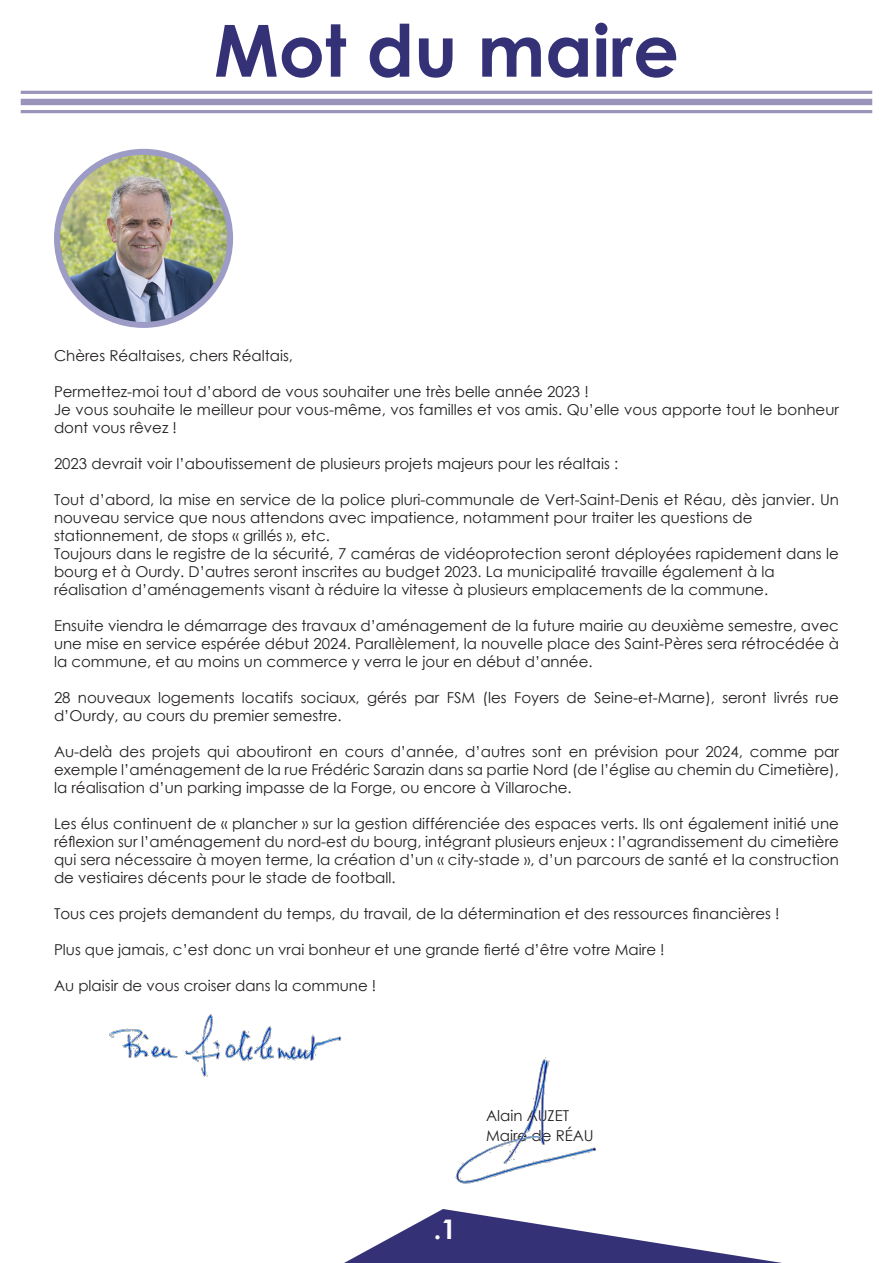
<style>
.page{position:relative;width:893px;height:1263px;background:#fff}
.page>*{position:absolute;margin:0;border:0;box-sizing:border-box;transform-origin:0 0}
.t1{font:700 72px "Century Gothic";color:#353177}
.t2{font:700 27px "Century Gothic";color:#fff}
.t3{font:15px/18px "Century Gothic";color:#231f20}
</style>
<div class="page">
<hr style="left:21px;top:91px;width:851px;height:3px;background:#9a94bb">
<div style="left:21px;top:99px;width:851px;height:6px;background:#9a94bb"></div>
<hr style="left:21px;top:110px;width:851px;height:3px;background:#9a94bb">
<img style="left:57px;top:152px;width:173px;height:173px;border-radius:87px">
<div style="left:54px;top:149px;width:179px;height:179px;border:6px solid #9d9cc7;border-radius:50%"></div>
<svg style="left:344px;top:1209px;width:438px;height:54px"></svg>
<img style="left:109px;top:1014px;width:233px;height:63px">
<img style="left:455px;top:1057px;width:141px;height:127px">
<p class="t1" style="left:214px;top:-4px;width:467px">Mot du maire</p>
<p class="t3" style="left:54px;top:347px;width:240px">Chères Réaltaises, chers Réaltais,</p>
<p class="t3" style="left:54px;top:383px;width:536px">Permettez-moi tout d’abord de vous souhaiter une très belle année 2023 !</p>
<p class="t3" style="left:54px;top:401px;width:786px">Je vous souhaite le meilleur pour vous-même, vos familles et vos amis. Qu’elle vous apporte tout le bonheur dont vous rêvez !</p>
<p class="t3" style="left:54px;top:455px;width:566px">2023 devrait voir l’aboutissement de plusieurs projets majeurs pour les réaltais :</p>
<p class="t3" style="left:54px;top:491px;width:786px">Tout d’abord, la mise en service de la police pluri-communale de Vert-Saint-Denis et Réau, dès janvier. Un nouveau service que nous attendons avec impatience, notamment pour traiter les questions de</p>
<p class="t3" style="left:54px;top:527px;width:277px">stationnement, de stops « grillés », etc.</p>
<p class="t3" style="left:54px;top:545px;width:786px">Toujours dans le registre de la sécurité, 7 caméras de vidéoprotection seront déployées rapidement dans le bourg et à Ourdy. D’autres seront inscrites au budget 2023. La municipalité travaille également à la</p>
<p class="t3" style="left:54px;top:581px;width:716px">réalisation d’aménagements visant à réduire la vitesse à plusieurs emplacements de la commune.</p>
<p class="t3" style="left:54px;top:617px;width:786px;text-align:justify">Ensuite viendra le démarrage des travaux d’aménagement de la future mairie au deuxième semestre, avec une mise en service espérée début 2024. Parallèlement, la nouvelle place des Saint-Pères sera rétrocédée à la commune, et au moins un commerce y verra le jour en début d’année.</p>
<p class="t3" style="left:54px;top:689px;width:786px">28 nouveaux logements locatifs sociaux, gérés par FSM (les Foyers de Seine-et-Marne), seront livrés rue d’Ourdy, au cours du premier semestre.</p>
<p class="t3" style="left:54px;top:743px;width:786px;text-align:justify">Au-delà des projets qui aboutiront en cours d’année, d’autres sont en prévision pour 2024, comme par exemple l’aménagement de la rue Frédéric Sarazin dans sa partie Nord (de l’église au chemin du Cimetière), la réalisation d’un parking impasse de la Forge, ou encore à Villaroche.</p>
<p class="t3" style="left:54px;top:815px;width:786px;text-align:justify">Les élus continuent de « plancher » sur la gestion différenciée des espaces verts. Ils ont également initié une réflexion sur l’aménagement du nord-est du bourg, intégrant plusieurs enjeux : l’agrandissement du cimetière qui sera nécessaire à moyen terme, la création d’un « city-stade », d’un parcours de santé et la construction de vestiaires décents pour le stade de football.</p>
<p class="t3" style="left:54px;top:905px;width:727px">Tous ces projets demandent du temps, du travail, de la détermination et des ressources financières !</p>
<p class="t3" style="left:54px;top:941px;width:612px">Plus que jamais, c’est donc un vrai bonheur et une grande fierté d’être votre Maire !</p>
<p class="t3" style="left:54px;top:977px;width:324px">Au plaisir de vous croiser dans la commune !</p>
<p class="t2" style="left:434px;top:1208px;width:24px">.1</p>
<p class="t3" style="left:486px;top:1106px;width:85px">Alain AUZET</p>
<p class="t3" style="left:486px;top:1126px;width:109px">Maire de RÉAU</p>
</div>
